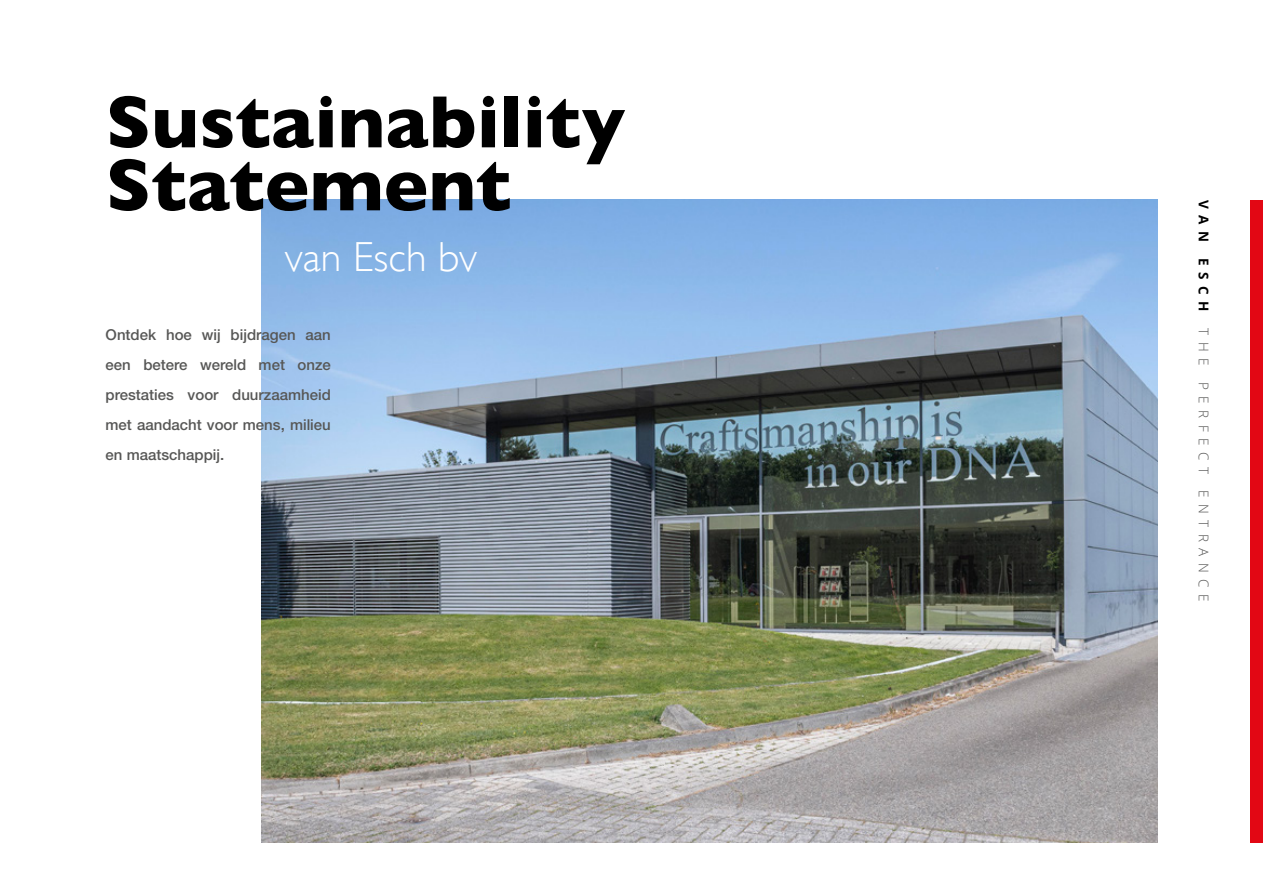
<style>
.page{position:relative;width:1263px;height:893px;background:#fff}
.page>*{position:absolute;margin:0;border:0;box-sizing:border-box;transform-origin:0 0}
.t1{font:700 75px/63px "Gill Sans";color:#000}
.t2{font:300 42px "Gill Sans";color:#fff}
.t3{font:500 15px/30px "Helvetica Neue";color:#575756;text-align:justify}
.t4{font:300 13.5px "Open Sans";letter-spacing:.48em;color:#575756}
.s1{font-weight:700;color:#000}
</style>
<div class="page">
<img style="left:261px;top:200px;width:897px;height:642px">
<div style="left:1250px;top:200px;width:13px;height:642px;background:#e20714"></div>
<h1 class="t1" style="left:106px;top:89px;width:521px">Sustainability<br>Statement</h1>
<h2 class="t2" style="left:285px;top:224px;width:194px">van Esch bv</h2>
<p class="t3" style="left:106px;top:319px;width:227px">Ontdek hoe wij bijdragen aan een betere wereld met onze prestaties voor duurzaamheid met aandacht voor mens, milieu en maatschappij.</p>
<p class="t4" style="left:1213px;top:200px;width:403px;rotate:90deg"><span class="s1">VAN ESCH</span> THE PERFECT ENTRANCE</p>
</div>
